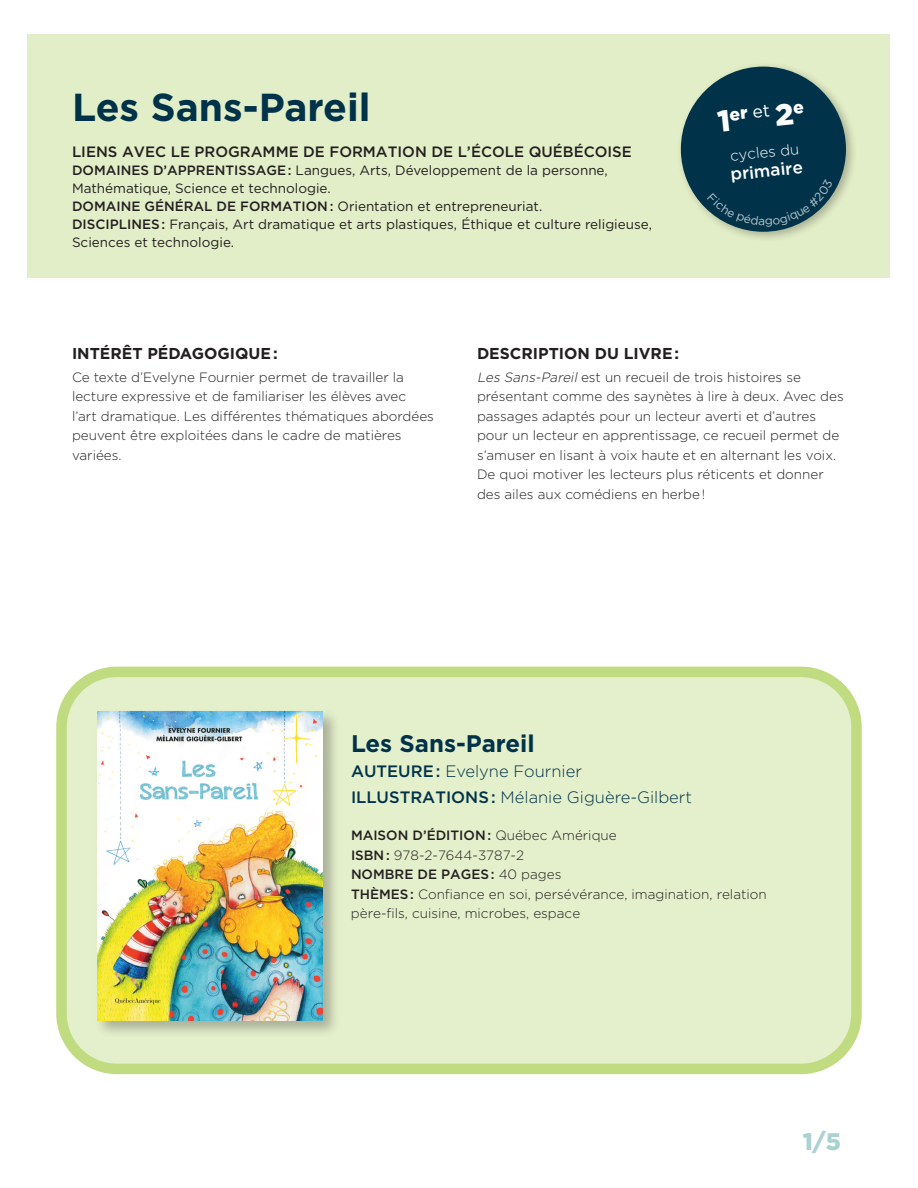
<style>
.page{position:relative;width:918px;height:1188px;background:#fff}
.page>*{position:absolute;margin:0;border:0;box-sizing:border-box;transform-origin:0 0}
.t1{font:700 39px "Gotham";color:#003249}
.TitreLivre2{font:700 24px "Gotham";color:#003249}
.t2{font:900 24px "Gotham";color:#abd2d3}
.AvantLaLecture__VERT{font:900 17.55px "Gotham";color:#fff}
.AvantLaLecture__VERT-2{font:500 17.25px "Gotham";color:#fff}
.t3{font:300 16.5px "Gotham";color:#003249}
.QuestionsDe__Orange2{font:700 15.75px "Gotham";color:#231f20}
.DescriptionLivre__Ch{font:700 15.75px "Gotham";color:#231f20}
.t4{font:500 15px "Gotham";color:#231f20}
.AvantLaLecture__VERT-3{font:300 15px "Gotham";color:#fff}
.DescriptionLivre__Ch-2{font:300 13.5px/19.5px "Gotham";color:#231f20}
.t5{font:13.5px "Gotham";color:#231f20}
.t6{font:500 13.5px "Gotham";color:#231f20}
.s1{font-weight:500}
.s2{font-size:30px}
.s3{font-weight:400}
.s4{font-style:italic}
.s5{font-weight:300}
</style>
<div class="page">
<div style="left:28px;top:34px;width:862px;height:243px;background:#e2eec7"></div>
<div style="left:62px;top:672px;width:794px;height:397px;background:#e4efcb;border-radius:56px"></div>
<div style="left:56px;top:667px;width:806px;height:407px;border:10px solid #c1db80;border-radius:56px"></div>
<div style="left:676px;top:62px;width:181px;height:181px;background:#231f20;opacity:.3"></div>
<div style="left:681px;top:67px;width:165px;height:165px;background:#003249;border-radius:50%"></div>
<div style="left:95px;top:709px;width:246px;height:329px;background:#231f20;opacity:.3"></div>
<img style="left:97px;top:711px;width:226px;height:309px">
<svg style="left:708px;top:194px;width:125px;height:33px"></svg>
<p class="t1" style="left:72px;top:82px;width:300px">Les Sans-Pareil</p>
<p class="t4" style="left:72px;top:142px;width:561px">LIENS AVEC LE PROGRAMME DE FORMATION DE L’ÉCOLE QUÉBÉCOISE</p>
<p class="t5" style="left:72px;top:162px;width:537px"><span class="s1">DOMAINES D’APPRENTISSAGE :</span> Langues, Arts, Développement de la personne,</p>
<p class="t5" style="left:72px;top:180px;width:260px">Mathématique, Science et technologie.</p>
<p class="t5" style="left:72px;top:198px;width:472px"><span class="s1">DOMAINE GÉNÉRAL DE FORMATION :</span> Orientation et entrepreneuriat.</p>
<p class="t5" style="left:72px;top:216px;width:582px"><span class="s1">DISCIPLINES :</span> Français, Art dramatique et arts plastiques, Éthique et culture religieuse,</p>
<p class="t5" style="left:72px;top:234px;width:164px">Sciences et technologie.</p>
<p class="AvantLaLecture__VERT" style="left:716px;top:104px;width:89px;rotate:-6deg"><span class="s2">1</span>er <span class="s3">et</span> <span class="s2">2</span>e</p>
<p class="AvantLaLecture__VERT-3" style="left:729px;top:146px;width:71px;rotate:-6deg">cycles du</p>
<p class="AvantLaLecture__VERT-2" style="left:729px;top:163px;width:74px;rotate:-6deg">primaire</p>
<p class="QuestionsDe__Orange2" style="left:72px;top:343px;width:207px">INTÉRÊT PÉDAGOGIQUE :</p>
<p class="DescriptionLivre__Ch-2" style="left:72px;top:367px;width:364px">Ce texte d’Evelyne Fournier permet de travailler la lecture expressive et de familiariser les élèves avec l’art dramatique. Les différentes thématiques abordées peuvent être exploitées dans le cadre de matières variées.</p>
<p class="DescriptionLivre__Ch" style="left:477px;top:343px;width:204px">DESCRIPTION DU LIVRE :</p>
<p class="DescriptionLivre__Ch-2" style="left:477px;top:367px;width:368px"><span class="s4">Les Sans-Pareil</span> est un recueil de trois histoires se présentant comme des saynètes à lire à deux. Avec des passages adaptés pour un lecteur averti et d’autres pour un lecteur en apprentissage, ce recueil permet de s’amuser en lisant à voix haute et en alternant les voix.<br>De quoi motiver les lecteurs plus réticents et donner des ailes aux comédiens en herbe !</p>
<p class="TitreLivre2" style="left:351px;top:727px;width:185px">Les Sans-Pareil</p>
<p class="t3" style="left:351px;top:761px;width:232px"><span class="s1">AUTEURE :</span> Evelyne Fournier</p>
<p class="t3" style="left:351px;top:787px;width:343px"><span class="s1">ILLUSTRATIONS :</span> Mélanie Giguère-Gilbert</p>
<p class="t6" style="left:351px;top:827px;width:267px">MAISON D’ÉDITION : <span class="s5">Québec Amérique</span></p>
<p class="DescriptionLivre__Ch-2" style="left:351px;top:845px;width:175px"><span class="s1">ISBN :</span> 978-2-7644-3787-2</p>
<p class="t6" style="left:351px;top:866px;width:212px">NOMBRE DE PAGES : <span class="s5">40 pages</span></p>
<p class="DescriptionLivre__Ch-2" style="left:351px;top:884px;width:417px"><span class="s1">THÈMES :</span> Confiance en soi, persévérance, imagination, relation père-fils, cuisine, microbes, espace</p>
<h2 class="t2" style="left:803px;top:1125px;width:40px">1/5</h2>
</div>
